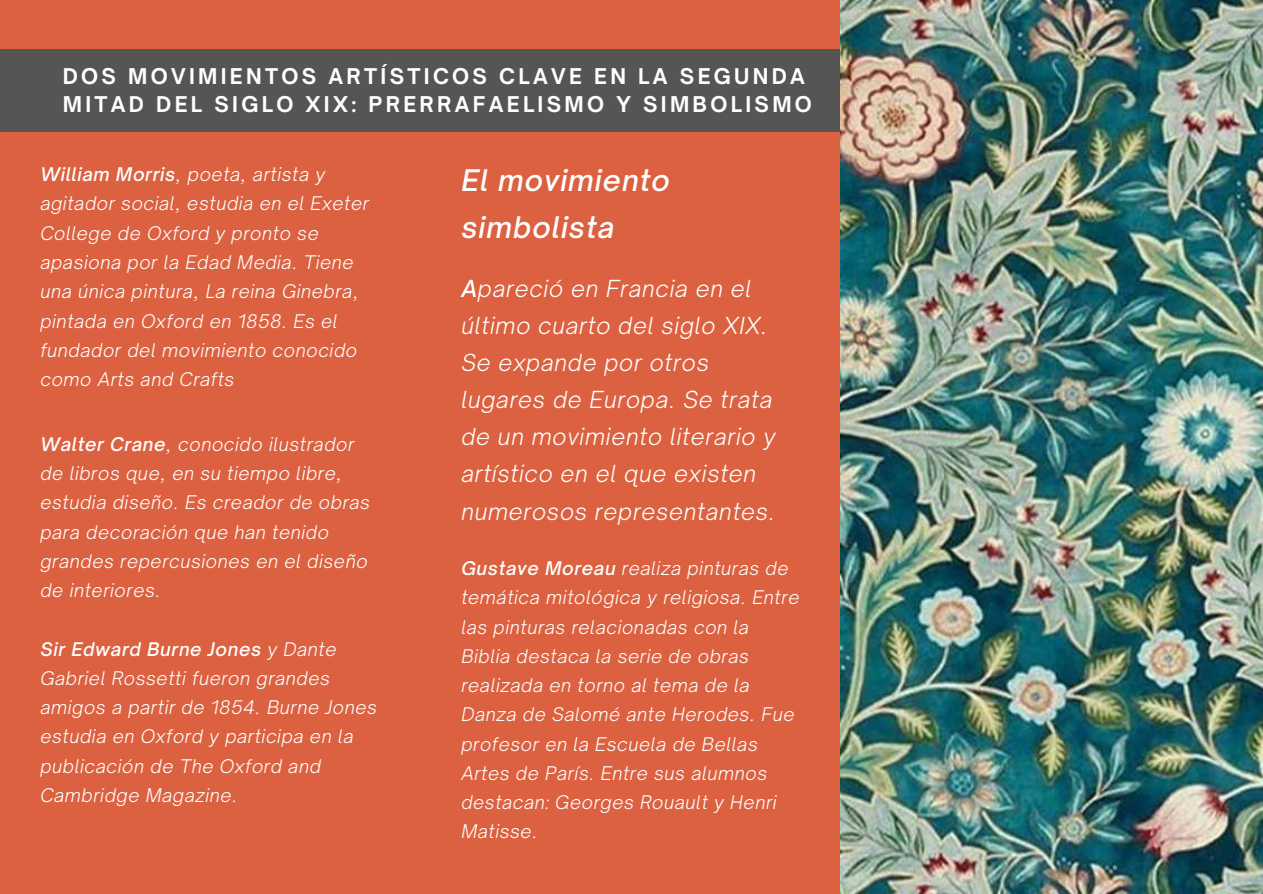
<style>
.page{position:relative;width:1263px;height:894px;background:#fff}
.page>*{position:absolute;margin:0;border:0;box-sizing:border-box;transform-origin:0 0}
.t1{font:italic 500 28.5px/47px "Open Sauce One";letter-spacing:.035em;color:#fff}
.t2{font:italic 300 22.5px/37px "Open Sauce One";letter-spacing:.035em;color:#fff}
.t3{font:700 20.7px/28px "Open Sauce One";letter-spacing:.16em;color:#fff}
.t4{font:italic 300 18px/29.2px "Open Sauce One";letter-spacing:.035em;color:#fff}
.s1{font-weight:500}
</style>
<div class="page">
<div style="left:0;top:0;width:1263px;height:893px;background:#dc6140"></div>
<div style="left:0;top:49px;width:1263px;height:82px;background:#555553"></div>
<img style="left:841px;top:0;width:422px;height:893px">
<p class="t3" style="left:63px;top:62px;width:751px">DOS MOVIMIENTOS ARTÍSTICOS CLAVE EN LA SEGUNDA<br>MITAD DEL SIGLO XIX: PRERRAFAELISMO Y SIMBOLISMO</p>
<p class="t4" style="left:40px;top:160px;width:330px"><span class="s1">William Morris</span>, poeta, artista y agitador social, estudia en el Exeter<br>College de Oxford y pronto se apasiona por la Edad Media. Tiene una única pintura, La reina Ginebra, pintada en Oxford en 1858. Es el fundador del movimiento conocido como Arts and Crafts</p>
<p class="t4" style="left:40px;top:429px;width:331px"><span class="s1">Walter Crane</span>, conocido ilustrador de libros que, en su tiempo libre, estudia diseño. Es creador de obras para decoración que han tenido grandes repercusiones en el diseño de interiores.</p>
<p class="t4" style="left:40px;top:634px;width:338px"><span class="s1">Sir Edward Burne Jones</span> y Dante<br>Gabriel Rossetti fueron grandes amigos a partir de 1854. Burne Jones estudia en Oxford y participa en la publicación de The Oxford and<br>Cambridge Magazine.</p>
<h1 class="t1" style="left:461px;top:157px;width:210px">El movimiento simbolista</h1>
<p class="t2" style="left:461px;top:270px;width:316px"><span class="s1">A</span>pareció en Francia en el último cuarto del siglo XIX.<br>Se expande por otros lugares de Europa. Se trata de un movimiento literario y artístico en el que existen numerosos representantes.</p>
<p class="t4" style="left:461px;top:553px;width:340px"><span class="s1">Gustave Moreau</span> realiza pinturas de temática mitológica y religiosa. Entre las pinturas relacionadas con la<br>Biblia destaca la serie de obras realizada en torno al tema de la<br>Danza de Salomé ante Herodes. Fue profesor en la Escuela de Bellas<br>Artes de París. Entre sus alumnos destacan: Georges Rouault y Henri<br>Matisse.</p>
</div>
